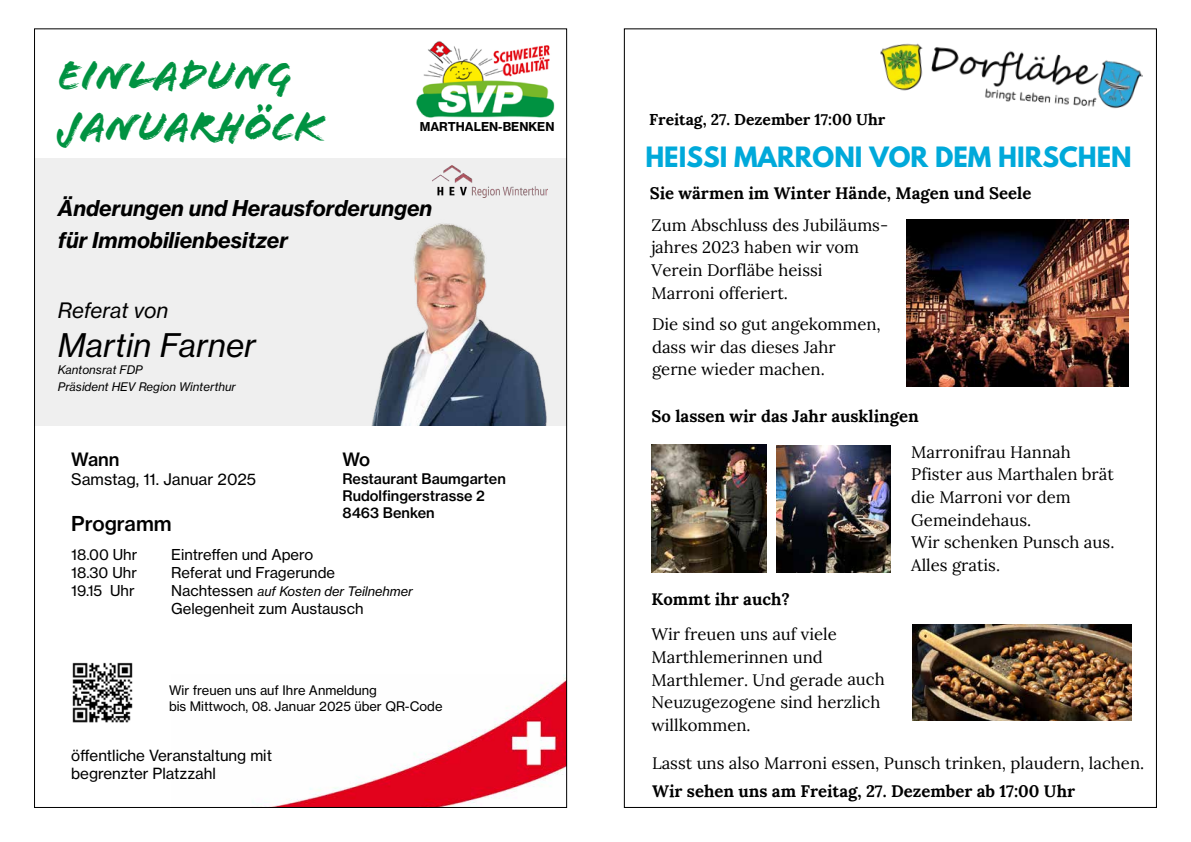
<style>
.page{position:relative;width:1191px;height:842px;background:#fff}
.page>*{position:absolute;margin:0;border:0;box-sizing:border-box;transform-origin:0 0}
.t1{font:42.6px/51.1px "Flood Std";color:#009241}
.t2{font:32px "N Haas Grotesk TX Pro 56 It";color:#000}
.t3{font:700 24.8px "League Spartan";color:#00a9da}
.t4{font:21.5px/32px "N Haas Grotesk TX Pro 76 Bd It";color:#000}
.t5{font:20.9px "N Haas Grotesk TX Pro 56 It";letter-spacing:-.005em;color:#000}
.t6{font:20.2px "N Haas Grotesk TX Pro 65 Md";color:#000}
.t7{font:18.1px "N Haas Grotesk TX Pro 65 Md";letter-spacing:-.03em;color:#000}
.t8{font:16.7px/22.7px "Lora";color:#000}
.t9{font:700 16.7px "Lora";color:#000}
.t10{font:700 15.7px "Lora";color:#000}
.t11{font:15.7px "N Haas Grotesk TX Pro 55 Rg";color:#000}
.t12{font:15.2px/18.2px "N Haas Grotesk TX Pro 55 Rg";color:#000}
.t13{font:14.8px "N Haas Grotesk TX Pro 55 Rg";color:#000}
.t14{font:14.4px/17.3px "N Haas Grotesk TX Pro 65 Md";color:#000}
.t15{font:13px/15.6px "N Haas Grotesk TX Pro 55 Rg";color:#000}
.t16{font:13px "N Haas Grotesk TX Pro 56 It";color:#000}
.t17{font:12.1px "N Haas Grotesk TX Pro 75 Bd";color:#000}
.t18{font:11.7px/17.4px "N Haas Grotesk TX Pro 56 It";color:#000}
.s1{font-family:"N Haas Grotesk TX Pro 55 Rg";font-size:14.8px}
</style>
<div class="page">
<img style="left:261px;top:675px;width:304px;height:131px">
<div style="left:35px;top:158px;width:531px;height:268px;background:#efefef"></div>
<img style="left:371px;top:223px;width:176px;height:203px">
<img style="left:432px;top:166px;width:116px;height:31px">
<img style="left:416px;top:41px;width:139px;height:77px">
<img style="left:72px;top:662px;width:61px;height:61px">
<img style="left:651px;top:445px;width:115px;height:127px">
<img style="left:880px;top:43px;width:263px;height:66px">
<img style="left:913px;top:624px;width:218px;height:96px">
<img style="left:776px;top:445px;width:114px;height:127px">
<img style="left:906px;top:219px;width:222px;height:167px">
<h1 class="t1" style="left:58px;top:50px;width:268px">EINLADUNG<br>JANUARHÖCK</h1>
<p class="t17" style="left:420px;top:119px;width:136px">MARTHALEN-BENKEN</p>
<p class="t4" style="left:58px;top:192px;width:376px">Änderungen und Herausforderungen für Immobilienbesitzer</p>
<p class="t5" style="left:58px;top:298px;width:112px">Referat von</p>
<h2 class="t2" style="left:58px;top:325px;width:200px">Martin Farner</h2>
<p class="t18" style="left:58px;top:361px;width:179px">Kantonsrat FDP<br>Präsident HEV Region Winterthur</p>
<p class="t7" style="left:342px;top:448px;width:29px">Wo</p>
<p class="t14" style="left:342px;top:470px;width:165px">Restaurant Baumgarten<br>Rudolfingerstrasse 2<br>8463 Benken</p>
<p class="t7" style="left:71px;top:448px;width:50px">Wann</p>
<p class="t11" style="left:71px;top:470px;width:186px">Samstag, 11. Januar 2025</p>
<p class="t6" style="left:71px;top:511px;width:102px">Programm</p>
<p class="t13" style="left:71px;top:546px;width:68px">18.00 Uhr</p>
<p class="t13" style="left:171px;top:546px;width:143px">Eintreffen und Apero</p>
<p class="t13" style="left:71px;top:564px;width:67px">18.30 Uhr</p>
<p class="t13" style="left:171px;top:564px;width:165px">Referat und Fragerunde</p>
<p class="t13" style="left:71px;top:581px;width:65px">19.15 Uhr</p>
<p class="t16" style="left:171px;top:583px;width:243px"><span class="s1">Nachtessen</span> auf Kosten der Teilnehmer</p>
<p class="t13" style="left:171px;top:599px;width:194px">Gelegenheit zum Austausch</p>
<p class="t15" style="left:169px;top:683px;width:275px">Wir freuen uns auf Ihre Anmeldung<br>bis Mittwoch, 08. Januar 2025 über QR-Code</p>
<p class="t12" style="left:71px;top:746px;width:202px">öffentliche Veranstaltung mit begrenzter Platzzahl</p>
<p class="t10" style="left:649px;top:106px;width:237px">Freitag, 27. Dezember 17:00 Uhr</p>
<h3 class="t3" style="left:645px;top:137px;width:488px">HEISSI MARRONI VOR DEM HIRSCHEN</h3>
<p class="t9" style="left:650px;top:179px;width:383px">Sie wärmen im Winter Hände, Magen und Seele</p>
<p class="t8" style="left:651px;top:212px;width:238px">Zum Abschluss des Jubiläums&shy;jahres 2023 haben wir vom<br>Verein Dorfläbe heissi<br>Marroni offeriert.</p>
<p class="t8" style="left:652px;top:312px;width:230px">Die sind so gut angekommen, dass wir das dieses Jahr gerne wieder machen.</p>
<p class="t9" style="left:651px;top:402px;width:269px">So lassen wir das Jahr ausklingen</p>
<p class="t9" style="left:651px;top:585px;width:140px">Kommt ihr auch?</p>
<p class="t8" style="left:911px;top:439px;width:205px">Marronifrau Hannah<br>Pfister aus Marthalen brät die Marroni vor dem<br>Gemeindehaus.<br>Wir schenken Punsch aus.<br>Alles gratis.</p>
<p class="t8" style="left:651px;top:622px;width:235px">Wir freuen uns auf viele<br>Marthlemerinnen und<br>Marthlemer. Und gerade auch<br>Neuzugezogene sind herzlich willkommen.</p>
<p class="t8" style="left:652px;top:751px;width:494px">Lasst uns also Marroni essen, Punsch trinken, plaudern, lachen.</p>
<p class="t9" style="left:652px;top:777px;width:424px">Wir sehen uns am Freitag, 27. Dezember ab 17:00 Uhr</p>
</div>
